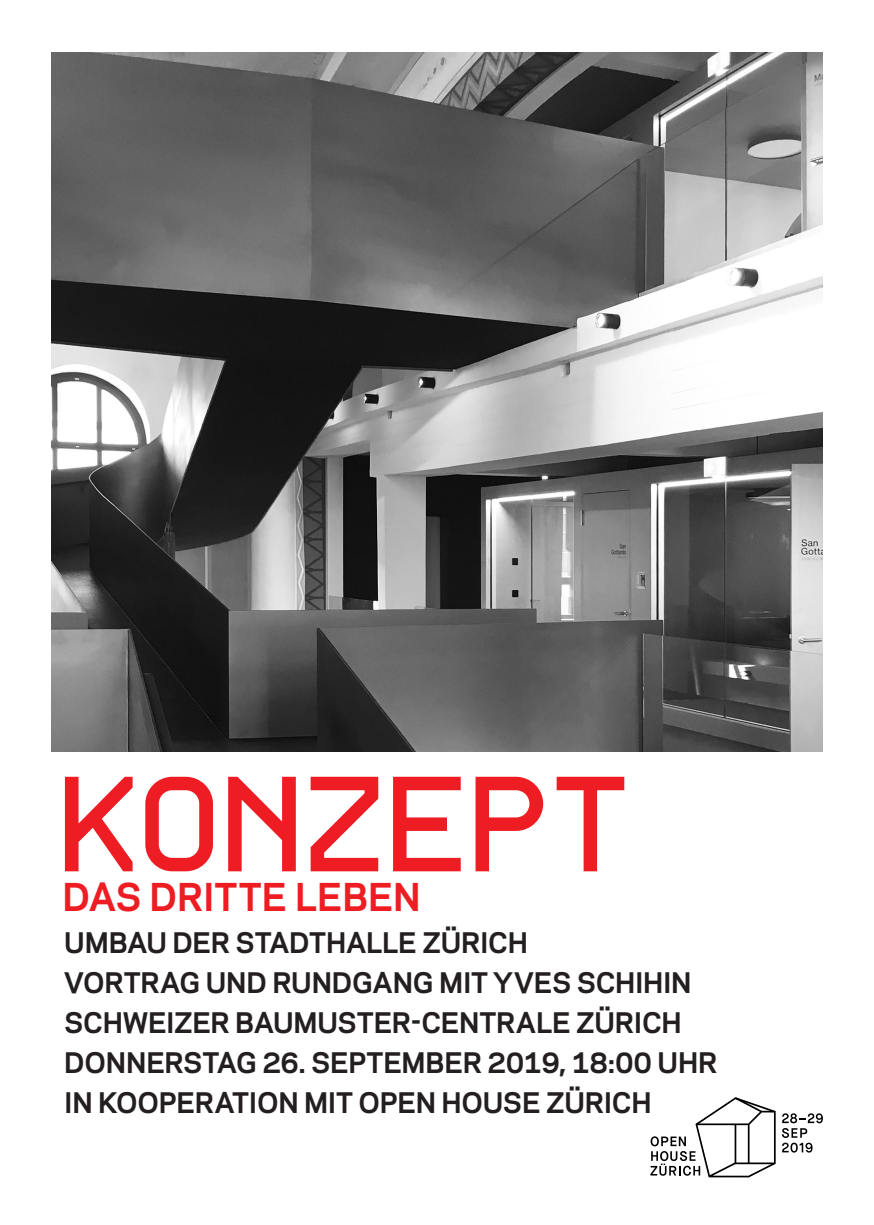
<style>
.page{position:relative;width:874px;height:1225px;background:#fff}
.page>*{position:absolute;margin:0;border:0;box-sizing:border-box;transform-origin:0 0}
.t1{font:132px "Auto Scape";letter-spacing:-.025em;color:#ee1d23}
.t2{font:700 36px "Galaxie Polaris";letter-spacing:-.005em;color:#ee1d23}
.t3{font:700 26.6px/40px "Galaxie Polaris";letter-spacing:-.01em;color:#231f20}
</style>
<div class="page">
<svg style="left:781px;top:1113px;width:41px;height:39px"></svg>
<svg style="left:650px;top:1097px;width:125px;height:80px"></svg>
<img style="left:51px;top:52px;width:771px;height:699px">
<h1 class="t1" style="left:62px;top:747px;width:578px">KONZEPT</h1>
<h2 class="t2" style="left:62px;top:870px;width:360px">DAS DRITTE LEBEN</h2>
<p class="t3" style="left:64px;top:921px;width:654px">UMBAU DER STADTHALLE ZÜRICH<br>VORTRAG UND RUNDGANG MIT YVES SCHIHIN SCHWEIZER BAUMUSTER-CENTRALE ZÜRICH DONNERSTAG 26. SEPTEMBER 2019, 18:00 UHR IN KOOPERATION MIT OPEN HOUSE ZÜRICH</p>
</div>
